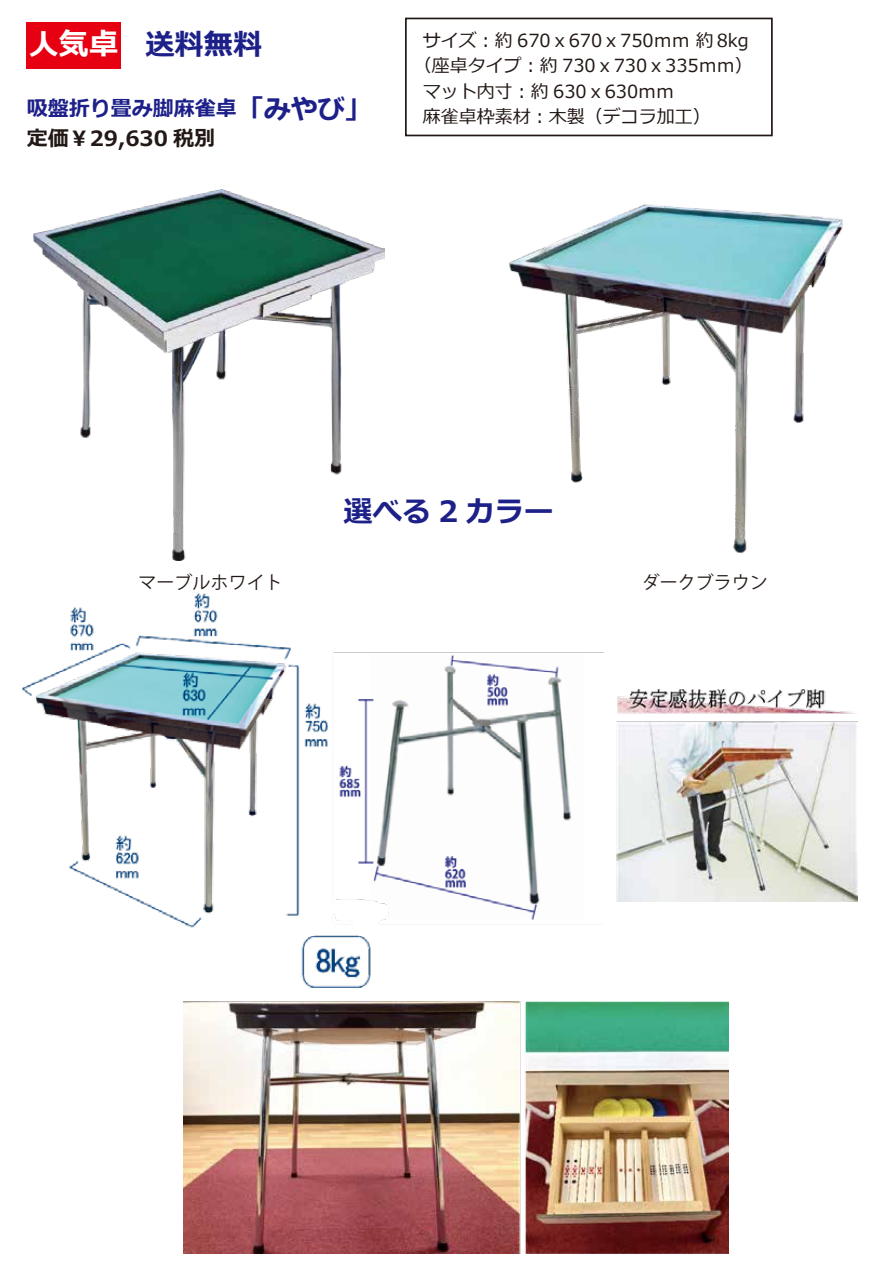
<style>
.page{position:relative;width:893px;height:1263px;background:#fff}
.page>*{position:absolute;margin:0;border:0;box-sizing:border-box;transform-origin:0 0}
.t1{font:700 29.25px "Meiryo";color:#1d2088}
.t2{font:700 21px "Meiryo";color:#1d2088}
.t3{font:700 21px "Meiryo";color:#221815}
.t4{font:18px "Meiryo";color:#221815}
.t5{font:18px "Koz Go Pro";color:#221815}
.s1{font-size:30px;color:#fff}
.s2{font-size:27px}
</style>
<div class="page">
<div style="left:405px;top:18px;width:368px;height:118px;border:2px solid #221815"></div>
<div style="left:27px;top:23px;width:94px;height:46px;background:#e60012"></div>
<img style="left:509px;top:204px;width:334px;height:349px">
<img style="left:34px;top:190px;width:351px;height:371px">
<img style="left:22px;top:594px;width:581px;height:394px">
<img style="left:617px;top:689px;width:241px;height:212px">
<img style="left:183px;top:1002px;width:545px;height:252px">
<h1 class="t1" style="left:29px;top:24px;width:235px"><span class="s1">人気卓</span> 送料無料</h1>
<p class="t2" style="left:27px;top:94px;width:346px">吸盤折り畳み脚麻雀卓<span class="s2">「みやび」</span></p>
<p class="t3" style="left:27px;top:124px;width:190px">定価￥29,630 税別</p>
<p class="t4" style="left:423px;top:28px;width:327px">サイズ︓約 670ｘ670ｘ750ｍｍ 約8kg</p>
<p class="t4" style="left:414px;top:53px;width:341px">（座卓タイプ︓約 730ｘ730ｘ335ｍｍ）</p>
<p class="t4" style="left:423px;top:79px;width:253px">マット内寸︓約 630ｘ630ｍｍ</p>
<p class="t4" style="left:423px;top:104px;width:289px">麻雀卓枠素材︓木製（デコラ加工）</p>
<h1 class="t1" style="left:344px;top:490px;width:211px">選べる 2 カラー</h1>
<p class="t5" style="left:139px;top:571px;width:146px">マーブルホワイト</p>
<p class="t5" style="left:642px;top:571px;width:127px">ダークブラウン</p>
</div>
